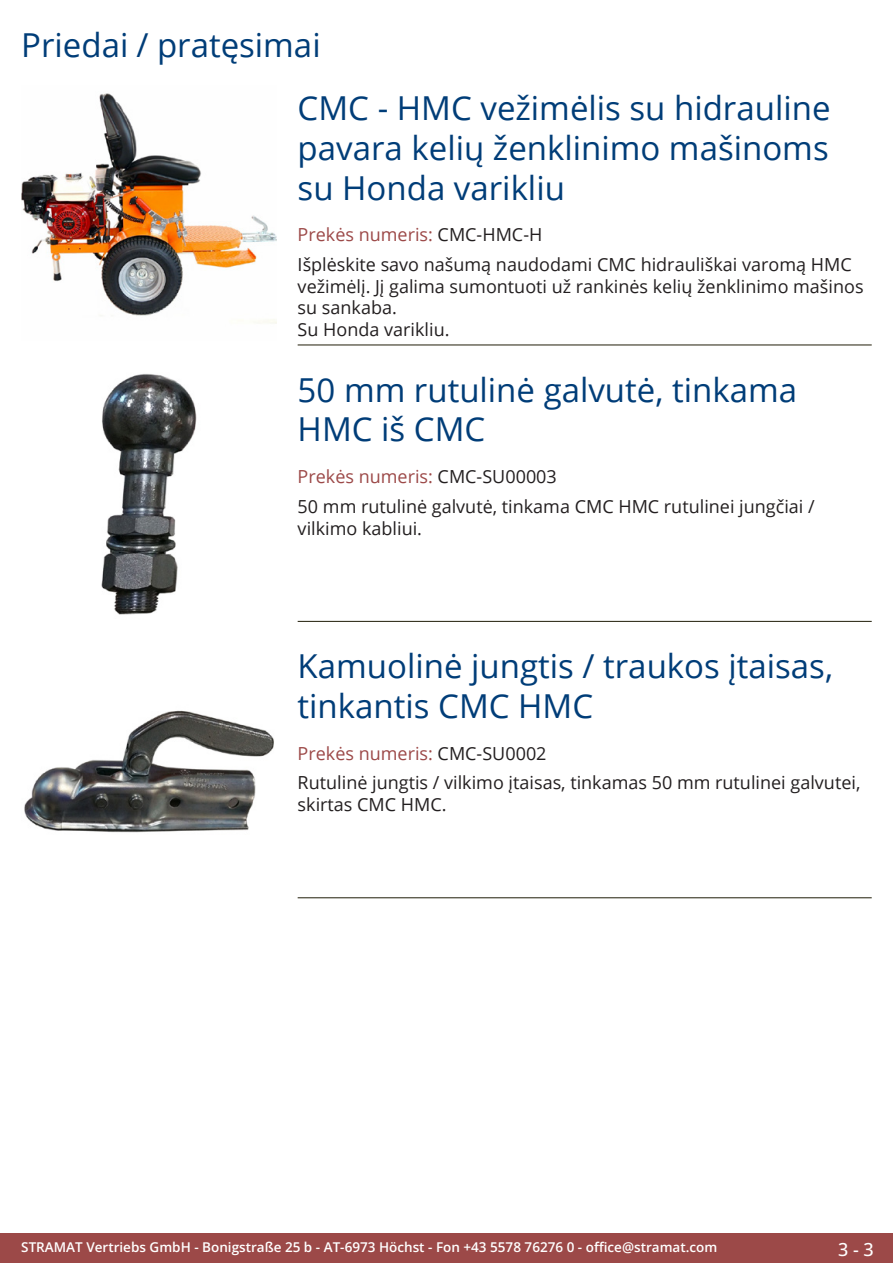
<style>
.page{position:relative;width:893px;height:1263px;background:#fff}
.page>*{position:absolute;margin:0;border:0;box-sizing:border-box;transform-origin:0 0}
.Produkttitel{font:33px/39.6px "Open Sans";color:#003d78}
.RastTitel{font:33px "Open Sans";color:#003d78}
.Beschreibung_Text{font:18px/21.6px "Open Sans";color:#231f20}
.TechDaten_Überschrif{font:18px "Open Sans";color:#9c4948}
.t1{font:500 18px "Open Sans";color:#fff}
.t2{font:600 13.5px "Open Sans";color:#fff}
.s1{color:#231f20}
</style>
<div class="page">
<div style="left:0;top:1233px;width:893px;height:30px;background:#9c4948"></div>
<hr style="left:298px;top:345px;width:574px;height:1px;background:#201d08">
<hr style="left:298px;top:621px;width:574px;height:1px;background:#201d08">
<hr style="left:298px;top:897px;width:574px;height:1px;background:#201d08">
<img style="left:21px;top:93px;width:255px;height:231px">
<img style="left:101px;top:374px;width:96px;height:241px">
<img style="left:24px;top:710px;width:250px;height:123px">
<p class="RastTitel" style="left:21px;top:22px;width:301px">Priedai / pratęsimai</p>
<p class="Produkttitel" style="left:298px;top:88px;width:534px;text-align:justify">CMC - HMC vežimėlis su hidrauline pavara kelių ženklinimo mašinoms su Honda varikliu</p>
<p class="TechDaten_Überschrif" style="left:298px;top:222px;width:246px">Prekės numeris: <span class="s1">CMC-HMC-H</span></p>
<p class="Beschreibung_Text" style="left:298px;top:253px;width:567px">Išplėskite savo našumą naudodami CMC hidrauliškai varomą HMC vežimėlį. Jį galima sumontuoti už rankinės kelių ženklinimo mašinos su sankaba.<br>Su Honda varikliu.</p>
<p class="Produkttitel" style="left:298px;top:369px;width:501px">50 mm rutulinė galvutė, tinkama<br>HMC iš CMC</p>
<p class="TechDaten_Überschrif" style="left:298px;top:464px;width:261px">Prekės numeris: <span class="s1">CMC-SU00003</span></p>
<p class="Beschreibung_Text" style="left:298px;top:495px;width:519px">50 mm rutulinė galvutė, tinkama CMC HMC rutulinei jungčiai / vilkimo kabliui.</p>
<p class="Produkttitel" style="left:298px;top:646px;width:537px">Kamuolinė jungtis / traukos įtaisas, tinkantis CMC HMC</p>
<p class="TechDaten_Überschrif" style="left:298px;top:741px;width:250px">Prekės numeris: <span class="s1">CMC-SU0002</span></p>
<p class="Beschreibung_Text" style="left:298px;top:771px;width:564px">Rutulinė jungtis / vilkimo įtaisas, tinkamas 50 mm rutulinei galvutei, skirtas CMC HMC.</p>
<p class="t2" style="left:21px;top:1238px;width:698px">STRAMAT Vertriebs GmbH - Bonigstraße 25 b - AT-6973 Höchst - Fon +43 5578 76276 0 - office@stramat.com</p>
<p class="t1" style="left:838px;top:1237px;width:37px">3 - 3</p>
</div>
